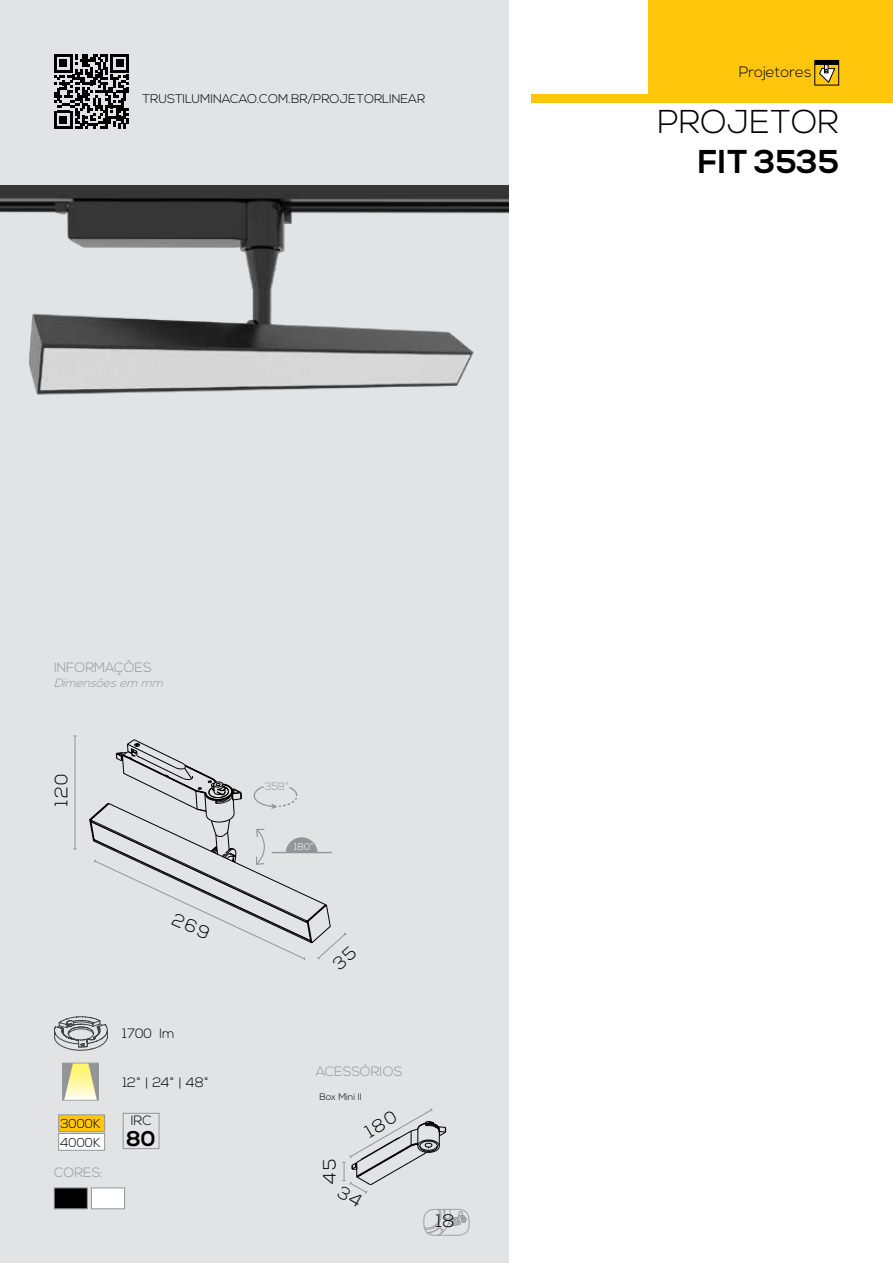
<style>
.page{position:relative;width:893px;height:1263px;background:#fff}
.page>*{position:absolute;margin:0;border:0;box-sizing:border-box;transform-origin:0 0}
.t1{font:300 33px "Nexa";color:#000}
.t2{font:700 33px "Nexa";color:#000}
.t3{font:700 21.3px "Nexa";color:#000}
.t4{font:300 18px "Nexa";letter-spacing:.09em;color:#000}
.t5{font:300 15px "Nexa";color:#000}
.t6{font:300 13.5px "Nexa";color:#939598}
.t7{font:300 13.5px "Nexa";color:#000}
.t8{font:300 12.9px/18.6px "Nexa";color:#000}
.t9{font:300 12.6px "Nexa";color:#000}
.t10{font:italic 300 12px "Nexa";color:#939598}
.t11{font:300 10.65px "Nexa";color:#939598}
.t12{font:300 9.6px "Nexa";color:#fff}
.t13{font:300 9.45px "Nexa";color:#000}
</style>
<div class="page">
<div style="left:0;top:0;width:508px;height:1263px;background:#e2e3e4"></div>
<div style="left:423px;top:1209px;width:46px;height:26px;border:1px solid #000;border-radius:10px"></div>
<img style="left:0;top:186px;width:508px;height:209px">
<div style="left:648px;top:0;width:245px;height:102px;background:#ffc60b"></div>
<div style="left:531px;top:94px;width:171px;height:8px;background:#ffc60b"></div>
<svg style="left:54px;top:1016px;width:54px;height:34px"></svg>
<div style="left:62px;top:1063px;width:37px;height:37px;background:#939598"></div>
<svg style="left:64px;top:1063px;width:33px;height:37px"></svg>
<div style="left:123px;top:1113px;width:36px;height:36px;background:#e4e5e6;border:1px solid #939598"></div>
<div style="left:54px;top:1188px;width:34px;height:21px;background:#000;border:1px solid #939598"></div>
<div style="left:91px;top:1188px;width:34px;height:21px;background:#fff;border:1px solid #939598"></div>
<svg style="left:54px;top:54px;width:75px;height:75px"></svg>
<div style="left:59px;top:1115px;width:46px;height:17px;background:#ffc60b;border:1px solid #939598"></div>
<div style="left:59px;top:1133px;width:46px;height:17px;background:#fff;border:1px solid #939598"></div>
<svg style="left:819px;top:65px;width:16px;height:18px"></svg>
<div style="left:814px;top:60px;width:25px;height:25px;border:1px solid #000"></div>
<hr style="left:815px;top:61px;width:24px;height:4px;background:#000">
<hr style="left:75px;top:736px;width:1px;height:113px;background:#939598">
<svg style="left:93px;top:739px;width:254px;height:222px"></svg>
<svg style="left:342px;top:1108px;width:125px;height:127px"></svg>
<p class="t9" style="left:142px;top:91px;width:284px">TRUSTILUMINACAO.COM.BR/PROJETORLINEAR</p>
<p class="t6" style="left:54px;top:660px;width:99px">INFORMAÇÕES</p>
<p class="t10" style="left:54px;top:676px;width:114px">Dimensõesem mm</p>
<h3 class="t4" style="left:51px;top:806px;width:34px;rotate:-90deg">120</h3>
<p class="t11" style="left:265px;top:781px;width:26px">359˚</p>
<p class="t12" style="left:294px;top:841px;width:21px">180˚</p>
<p class="t8" style="left:60px;top:1115px;width:42px">3000K<br>4000K</p>
<p class="t6" style="left:54px;top:1164px;width:51px">CORES:</p>
<p class="t7" style="left:123px;top:1026px;width:53px">1700 lm</p>
<p class="t7" style="left:123px;top:1075px;width:88px">12˚ | 24˚ | 48˚</p>
<p class="t7" style="left:131px;top:1113px;width:22px">IRC</p>
<h2 class="t3" style="left:126px;top:1126px;width:31px">80</h2>
<p class="t6" style="left:316px;top:1063px;width:88px">ACESSÓRIOS</p>
<p class="t13" style="left:319px;top:1091px;width:44px">Box Mini II</p>
<h3 class="t4" style="left:319px;top:1183px;width:26px;rotate:-90deg">45</h3>
<h3 class="t4" style="left:436px;top:1211px;width:20px">18</h3>
<p class="t5" style="left:739px;top:63px;width:74px">Projetores</p>
<h1 class="t1" style="left:657px;top:103px;width:183px">PROJETOR</h1>
<h1 class="t2" style="left:698px;top:142px;width:143px">FIT 3535</h1>
</div>
